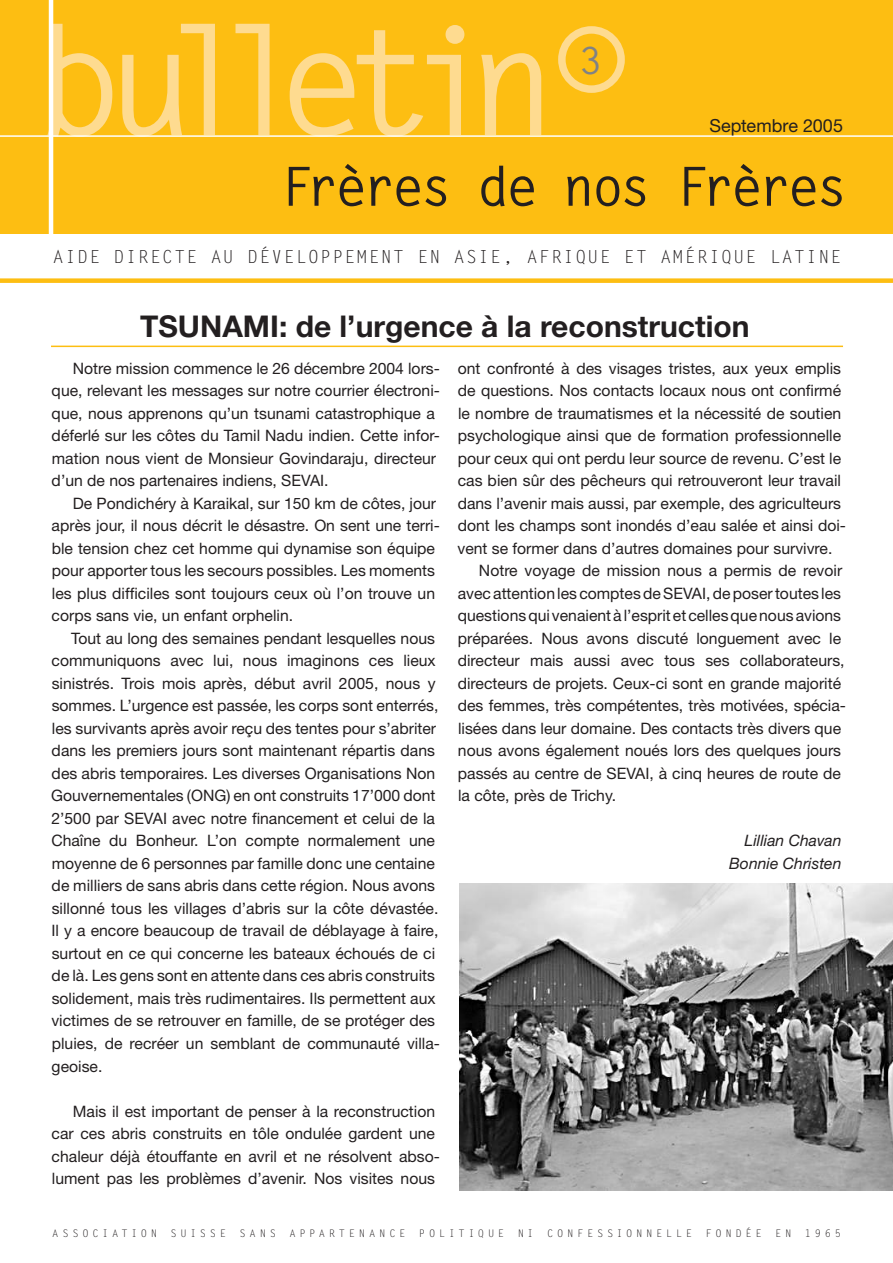
<style>
.page{position:relative;width:893px;height:1263px;background:#fff}
.page>*{position:absolute;margin:0;border:0;box-sizing:border-box;transform-origin:0 0}
.t1{font:700 150px "Letter Gothic";letter-spacing:-.2em;color:#fedb90}
.t2{font:700 54px "Letter Gothic";letter-spacing:-.07em;color:#231f20}
.t3{font:700 37.5px "Letter Gothic";color:#808285}
.Titre{font:700 30px "Helvetica Neue";color:#231f20}
.t4{font:18px "Letter Gothic";letter-spacing:.075em;color:#231f20}
.t5{font:18px "Helvetica Neue";color:#231f20}
.Texte{font:15.75px/22.5px "Helvetica Neue";color:#231f20}
.Texte-2{font:italic 15.75px "Helvetica Neue";color:#231f20}
.t6{font:10.5px "Letter Gothic";letter-spacing:.35em;color:#231f20}
</style>
<div class="page">
<div style="left:0;top:0;width:893px;height:234px;background:#fdbe12"></div>
<div style="left:0;top:278px;width:893px;height:5px;background:#fdbe12"></div>
<hr style="left:49px;top:0;width:4px;height:242px;background:#fff">
<hr style="left:0;top:135px;width:893px;height:2px;background:#fff">
<div style="left:558px;top:26px;width:67px;height:67px;border:8px solid #fedb90;border-radius:50%"></div>
<hr style="left:51px;top:346px;width:792px;height:1px;background:#fdbe12">
<img style="left:459px;top:883px;width:434px;height:308px">
<p class="t1" style="left:34px;top:-20px;width:525px">bulletin</p>
<p class="t3" style="left:580px;top:35px;width:24px">3</p>
<p class="t5" style="left:709px;top:115px;width:135px">Septembre 2005</p>
<p class="t2" style="left:281px;top:150px;width:569px">Frères de nos Frères</p>
<p class="t4" style="left:53px;top:244px;width:790px">AIDE DIRECTE AU DÉVELOPPEMENT EN ASIE, AFRIQUE ET AMÉRIQUE LATINE</p>
<p class="Titre" style="left:140px;top:308px;width:611px">TSUNAMI: de l’urgence à la reconstruction</p>
<p class="Texte" style="left:52px;top:357px;width:390px;text-indent:21px">Notre mission commence le 26 décembre 2004 lors&shy;que, relevant les messages sur notre courrier électroni&shy;que, nous apprenons qu’un tsunami catastrophique a déferlé sur les côtes du Tamil Nadu indien. Cette infor&shy;mation nous vient de Monsieur Govindaraju, directeur d’un de nos partenaires indiens, SEVAI.</p>
<p class="Texte" style="left:52px;top:492px;width:390px;text-indent:21px">De Pondichéry à Karaikal, sur 150 km de côtes, jour après jour, il nous décrit le désastre. On sent une terri&shy;ble tension chez cet homme qui dynamise son équipe pour apporter tous les secours possibles. Les moments les plus difficiles sont toujours ceux où l’on trouve un corps sans vie, un enfant orphelin.</p>
<p class="Texte" style="left:51px;top:627px;width:390px;text-indent:20px">Tout au long des semaines pendant lesquelles nous communiquons avec lui, nous imaginons ces lieux sinistrés. Trois mois après, début avril 2005, nous y sommes. L’urgence est passée, les corps sont enterrés, les survivants après avoir reçu des tentes pour s’abriter dans les premiers jours sont maintenant répartis dans des abris temporaires. Les diverses Organisations Non Gouvernementales (ONG) en ont construits 17’000 dont 2’500 par SEVAI avec notre financement et celui de la Chaîne du Bonheur. L’on compte normalement une moyenne de 6 personnes par famille donc une centaine de milliers de sans abris dans cette région. Nous avons sillonné tous les villages d’abris sur la côte dévastée.<br>Il y a encore beaucoup de travail de déblayage à faire, surtout en ce qui concerne les bateaux échoués de ci de là. Les gens sont en attente dans ces abris construits solidement, mais très rudimentaires. Ils permettent aux victimes de se retrouver en famille, de se protéger des pluies, de recréer un semblant de communauté villa&shy;geoise.</p>
<p class="Texte" style="left:52px;top:1099px;width:390px;text-indent:21px">Mais il est important de penser à la reconstruction car ces abris construits en tôle ondulée gardent une chaleur déjà étouffante en avril et ne résolvent abso&shy;lument pas les problèmes d’avenir. Nos visites nous</p>
<p class="Texte" style="left:457px;top:357px;width:390px">ont confronté à des visages tristes, aux yeux emplis de questions. Nos contacts locaux nous ont confirmé le nombre de traumatismes et la nécessité de soutien psychologique ainsi que de formation professionnelle pour ceux qui ont perdu leur source de revenu. C’est le cas bien sûr des pêcheurs qui retrouveront leur travail dans l’avenir mais aussi, par exemple, des agriculteurs dont les champs sont inondés d’eau salée et ainsi doi&shy;vent se former dans d’autres domaines pour survivre.</p>
<p class="Texte" style="left:458px;top:559px;width:390px;text-indent:21px">Notre voyage de mission nous a permis de revoir avec attention les comptes de SEVAI, de poser toutes les questions qui venaient à l’esprit et celles que nous avions préparées. Nous avons discuté longuement avec le directeur mais aussi avec tous ses collaborateurs, directeurs de projets. Ceux-ci sont en grande majorité des femmes, très compétentes, très motivées, spécia&shy;lisées dans leur domaine. Des contacts très divers que nous avons également noués lors des quelques jours passés au centre de SEVAI, à cinq heures de route de la côte, près de Trichy.</p>
<p class="Texte-2" style="left:745px;top:831px;width:98px">Lillian Chavan</p>
<p class="Texte-2" style="left:729px;top:854px;width:114px">Bonnie Christen</p>
<p class="t6" style="left:52px;top:1226px;width:106px">ASSOCIATION</p>
<p class="t6" style="left:171px;top:1226px;width:57px">SUISSE</p>
<p class="t6" style="left:239px;top:1226px;width:38px">SANS</p>
<p class="t6" style="left:289px;top:1226px;width:118px">APPARTENANCE</p>
<p class="t6" style="left:419px;top:1226px;width:87px">POLITIQUE</p>
<p class="t6" style="left:518px;top:1226px;width:17px">N I</p>
<p class="t6" style="left:547px;top:1226px;width:147px">CONFESSIONNELLE</p>
<p class="t6" style="left:705px;top:1226px;width:58px">FONDÉE</p>
<p class="t6" style="left:775px;top:1226px;width:18px">E N</p>
<p class="t6" style="left:805px;top:1226px;width:38px">1965</p>
</div>
